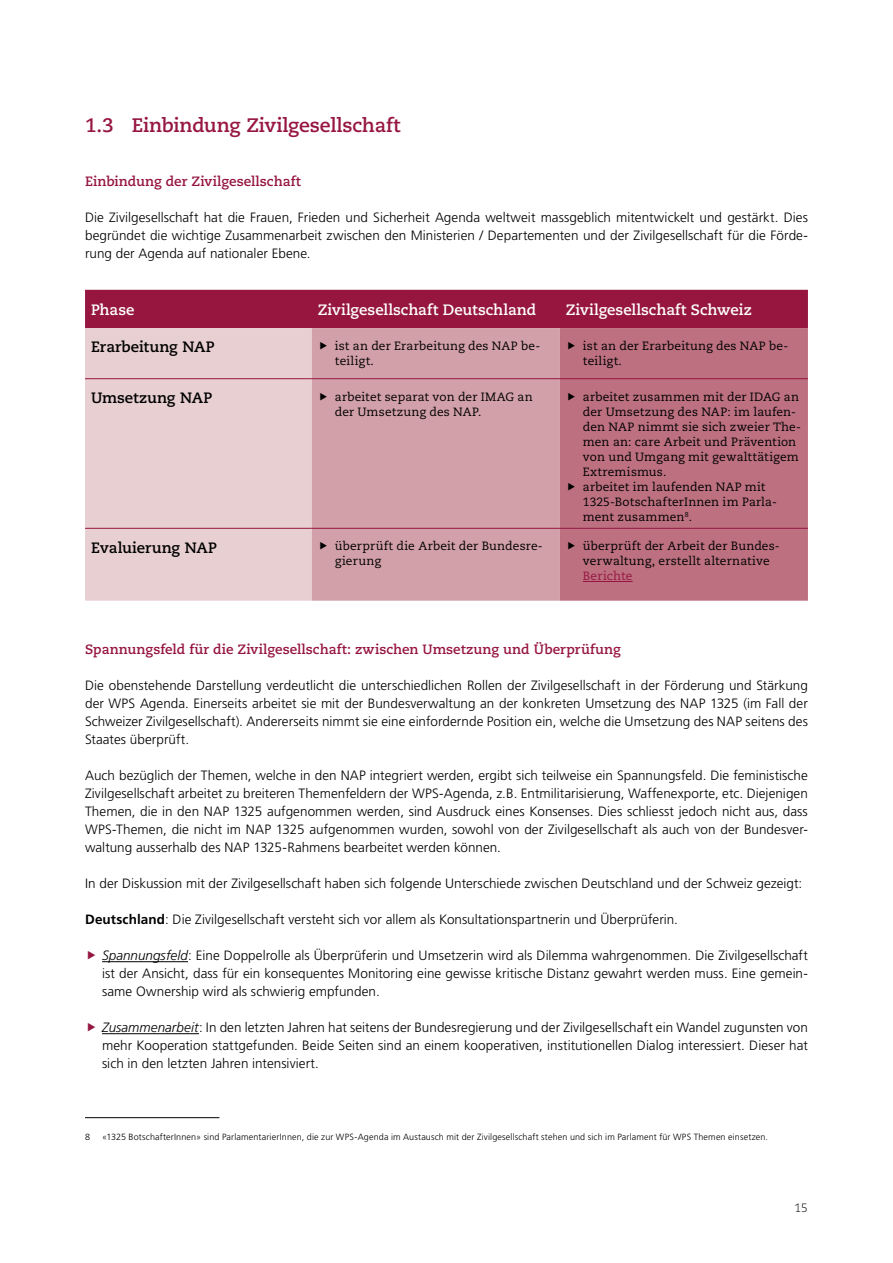
<style>
.page{position:relative;width:893px;height:1263px;background:#fff}
.page>*{position:absolute;margin:0;border:0;box-sizing:border-box;transform-origin:0 0}
._3_Titel_Caec_11{font:700 19.5px "Caecilia LT Pro 75";letter-spacing:-.01em;color:#961640}
._3_Titel_Caecilia_10{font:700 15px "Caecilia LT Pro 75";color:#fff}
._3_Titel_Caecilia_10-2{font:700 15px "Caecilia LT Pro 75";color:#000}
._4_Lauftext_9pt{font:300 13.5px/18px "Frutiger LT Pro";letter-spacing:.005em;color:#000;text-align:justify}
._3_Titel_9_Bold{font:700 13.5px "Caecilia LT Pro 75";letter-spacing:.005em;color:#961640}
.t1{font:12px/15px "Caecilia LT Pro 55 Roman";letter-spacing:.01em;color:#000}
.t2{font:300 12px "Caecilia LT Pro 45";color:#000}
._4_Fussnote{font:300 9px "Frutiger LT Pro";letter-spacing:.015em;color:#000}
.s1{color:#961640}
.s2{font-weight:700}
.s3{font-style:italic}
</style>
<div class="page">
<hr style="left:102px;top:961px;width:86px;height:1px;background:#000">
<hr style="left:102px;top:1033px;width:97px;height:1px;background:#000">
<div style="left:85px;top:290px;width:723px;height:38px;background:#961640"></div>
<div style="left:85px;top:328px;width:227px;height:273px;background:#e8cfd2"></div>
<div style="left:312px;top:328px;width:248px;height:273px;background:#d2a0a8"></div>
<div style="left:560px;top:328px;width:248px;height:273px;background:#bd7180"></div>
<hr style="left:85px;top:378px;width:227px;height:1px;background:#961640">
<hr style="left:312px;top:378px;width:248px;height:1px;background:#961640">
<hr style="left:560px;top:378px;width:248px;height:1px;background:#961640">
<hr style="left:85px;top:528px;width:227px;height:1px;background:#961640">
<hr style="left:312px;top:528px;width:248px;height:1px;background:#961640">
<hr style="left:560px;top:528px;width:248px;height:1px;background:#961640">
<hr style="left:583px;top:581px;width:50px;height:1px;background:#961640">
<hr style="left:85px;top:1117px;width:134px;height:1px;background:#000">
<svg style="left:320px;top:341px;width:7px;height:8px"></svg>
<svg style="left:568px;top:341px;width:7px;height:8px"></svg>
<svg style="left:320px;top:392px;width:7px;height:8px"></svg>
<svg style="left:568px;top:392px;width:7px;height:8px"></svg>
<svg style="left:568px;top:482px;width:7px;height:8px"></svg>
<svg style="left:320px;top:542px;width:7px;height:8px"></svg>
<svg style="left:568px;top:542px;width:7px;height:8px"></svg>
<p class="_3_Titel_Caec_11" style="left:85px;top:112px;width:317px">1.3 Einbindung Zivilgesellschaft</p>
<p class="_3_Titel_9_Bold" style="left:85px;top:172px;width:217px">Einbindung der Zivilgesellschaft</p>
<p class="_4_Lauftext_9pt" style="left:85px;top:209px;width:724px">Die Zivilgesellschaft hat die Frauen, Frieden und Sicherheit Agenda weltweit massgeblich mitentwickelt und gestärkt. Dies begründet die wichtige Zusammenarbeit zwischen den Ministerien / Departementen und der Zivilgesellschaft für die Förde&shy;rung der Agenda auf nationaler Ebene.</p>
<p class="_3_Titel_Caecilia_10" style="left:91px;top:299px;width:45px">Phase</p>
<p class="_3_Titel_Caecilia_10" style="left:318px;top:299px;width:220px">Zivilgesellschaft Deutschland</p>
<p class="_3_Titel_Caecilia_10" style="left:566px;top:299px;width:187px">Zivilgesellschaft Schweiz</p>
<p class="_3_Titel_Caecilia_10-2" style="left:91px;top:336px;width:125px">Erarbeitung NAP</p>
<p class="t1" style="left:335px;top:338px;width:207px">ist an der Erarbeitung des NAP be&shy;teiligt.</p>
<p class="t1" style="left:583px;top:338px;width:207px">ist an der Erarbeitung des NAP be&shy;teiligt.</p>
<p class="_3_Titel_Caecilia_10-2" style="left:91px;top:387px;width:123px">Umsetzung NAP</p>
<p class="t1" style="left:335px;top:389px;width:199px">arbeitet separat von der IMAG an der Umsetzung des NAP.</p>
<p class="t1" style="left:583px;top:389px;width:219px">arbeitet zusammen mit der IDAG an der Umsetzung des NAP: im laufen&shy;den NAP nimmt sie sich zweier The&shy;men an: care Arbeit und Prävention von und Umgang mit gewalttätigem<br>Extremismus.</p>
<p class="t1" style="left:583px;top:479px;width:196px">arbeitet im laufenden NAP mit<br>1325-BotschafterInnen im Parla&shy;ment zusammen<sup>8</sup>.</p>
<p class="_3_Titel_Caecilia_10-2" style="left:91px;top:537px;width:128px">Evaluierung NAP</p>
<p class="t1" style="left:335px;top:538px;width:209px">überprüft die Arbeit der Bundesre&shy;gierung</p>
<p class="t1" style="left:583px;top:538px;width:198px">überprüft der Arbeit der Bundes&shy;verwaltung, erstellt alternative<br><span class="s1">Berichte</span></p>
<p class="_3_Titel_9_Bold" style="left:85px;top:640px;width:537px">Spannungsfeld für die Zivilgesellschaft: zwischen Umsetzung und Überprüfung</p>
<p class="_4_Lauftext_9pt" style="left:85px;top:677px;width:724px">Die obenstehende Darstellung verdeutlicht die unterschiedlichen Rollen der Zivilgesellschaft in der Förderung und Stärkung der WPS Agenda. Einerseits arbeitet sie mit der Bundesverwaltung an der konkreten Umsetzung des NAP 1325 (im Fall der Schweizer Zivilgesellschaft). Andererseits nimmt sie eine einfordernde Position ein, welche die Umsetzung des NAP seitens des Staates überprüft.</p>
<p class="_4_Lauftext_9pt" style="left:85px;top:767px;width:724px">Auch bezüglich der Themen, welche in den NAP integriert werden, ergibt sich teilweise ein Spannungsfeld. Die feministische Zivilgesellschaft arbeitet zu breiteren Themenfeldern der WPS-Agenda, z.B. Entmilitarisierung, Waffenexporte, etc. Diejenigen Themen, die in den NAP 1325 aufgenommen werden, sind Ausdruck eines Konsenses. Dies schliesst jedoch nicht aus, dass WPS-Themen, die nicht im NAP 1325 aufgenommen wurden, sowohl von der Zivilgesellschaft als auch von der Bundesver&shy;waltung ausserhalb des NAP 1325-Rahmens bearbeitet werden können.</p>
<p class="_4_Lauftext_9pt" style="left:85px;top:875px;width:719px">In der Diskussion mit der Zivilgesellschaft haben sich folgende Unterschiede zwischen Deutschland und der Schweiz gezeigt:</p>
<p class="_4_Lauftext_9pt" style="left:85px;top:911px;width:594px"><span class="s2">Deutschland</span>: Die Zivilgesellschaft versteht sich vor allem als Konsultationspartnerin und Überprüferin.</p>
<p class="_4_Lauftext_9pt" style="left:102px;top:947px;width:707px"><span class="s3">Spannungsfeld</span>: Eine Doppelrolle als Überprüferin und Umsetzerin wird als Dilemma wahrgenommen. Die Zivilgesellschaft ist der Ansicht, dass für ein konsequentes Monitoring eine gewisse kritische Distanz gewahrt werden muss. Eine gemein&shy;same Ownership wird als schwierig empfunden.</p>
<p class="_4_Lauftext_9pt" style="left:102px;top:1019px;width:707px"><span class="s3">Zusammenarbeit</span>: In den letzten Jahren hat seitens der Bundesregierung und der Zivilgesellschaft ein Wandel zugunsten von mehr Kooperation stattgefunden. Beide Seiten sind an einem kooperativen, institutionellen Dialog interessiert. Dieser hat sich in den letzten Jahren intensiviert.</p>
<p class="_4_Fussnote" style="left:85px;top:1132px;width:7px">8</p>
<p class="_4_Fussnote" style="left:102px;top:1132px;width:667px">«1325 BotschafterInnen» sind ParlamentarierInnen, die zur WPS-Agenda im Austausch mit der Zivilgesellschaft stehen und sich im Parlament für WPS Themen einsetzen.</p>
<p class="t2" style="left:794px;top:1200px;width:15px">15</p>
</div>
